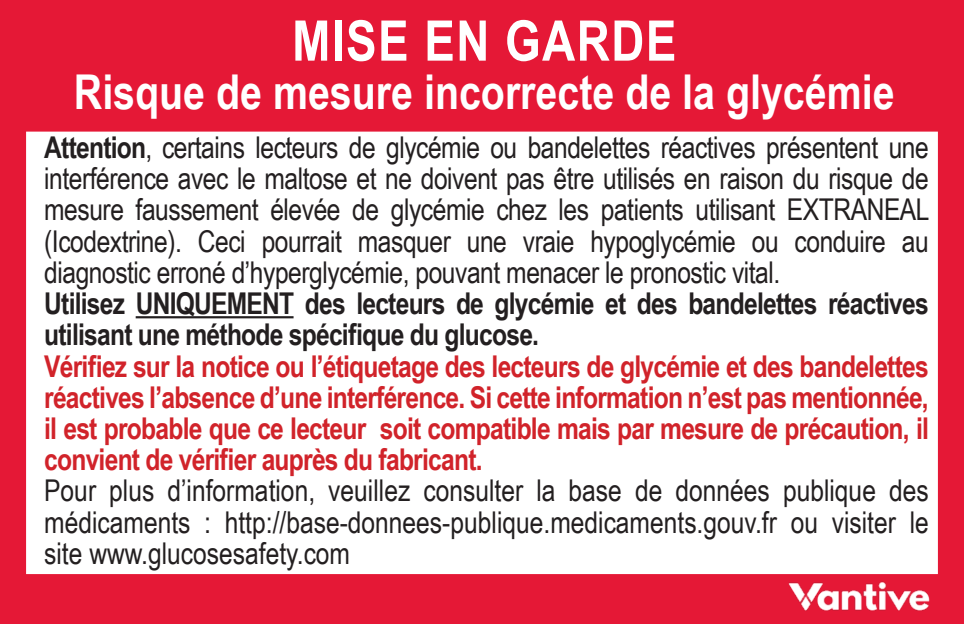
<style>
.page{position:relative;width:964px;height:624px;background:#e51836}
.page>*{position:absolute;margin:0;border:0;box-sizing:border-box;transform-origin:0 0}
.t1{font:700 56px "Arial Narrow";letter-spacing:.025em;color:#fff}
.t2{font:700 48px "Arial Narrow";color:#fff}
.t3{font:30px/31.2px "Arial Narrow";letter-spacing:-.005em;color:#231f20;text-align:justify}
.t4{font:700 30px/31.2px "Arial Narrow";letter-spacing:-.025em;color:#d1232a;text-align:justify}
.t5{font:700 30px/31.2px "Arial Narrow";letter-spacing:-.025em;color:#231f20}
.s1{font-weight:700}
</style>
<div class="page">
<div style="left:26px;top:132px;width:912px;height:442px;background:#fff"></div>
<hr style="left:136px;top:316px;width:157px;height:2px;background:#231f20">
<img style="left:765px;top:577px;width:187px;height:38px">
<p class="t1" style="left:292px;top:-1px;width:386px">MISE EN GARDE</p>
<p class="t2" style="left:74px;top:55px;width:822px">Risque de mesure incorrecte de la glycémie</p>
<p class="t3" style="left:44px;top:131px;width:887px"><span class="s1">Attention</span>, certains lecteurs de glycémie ou bandelettes réactives présentent une interférence avec le maltose et ne doivent pas être utilisés en raison du risque de mesure faussement élevée de glycémie chez les patients utilisant EXTRANEAL (Icodextrine). Ceci pourrait masquer une vraie hypoglycémie ou conduire au diagnostic erroné d’hyperglycémie, pouvant menacer le pronostic vital.</p>
<p class="t5" style="left:44px;top:286px;width:886px">Utilisez UNIQUEMENT des lecteurs de glycémie et des bandelettes réactives utilisant une méthode spécifique du glucose.</p>
<p class="t4" style="left:44px;top:349px;width:886px">Vérifiez sur la notice ou l’étiquetage des lecteurs de glycémie et des bandelettes réactives l’absence d’une interférence. Si cette information n’est pas mentionnée, il est probable que ce lecteur soit compatible mais par mesure de précaution, il convient de vérifier auprès du fabricant.</p>
<p class="t3" style="left:44px;top:474px;width:886px">Pour plus d’information, veuillez consulter la base de données publique des médicaments : http://base-donnees-publique.medicaments.gouv.fr ou visiter le site www.glucosesafety.com</p>
</div>
